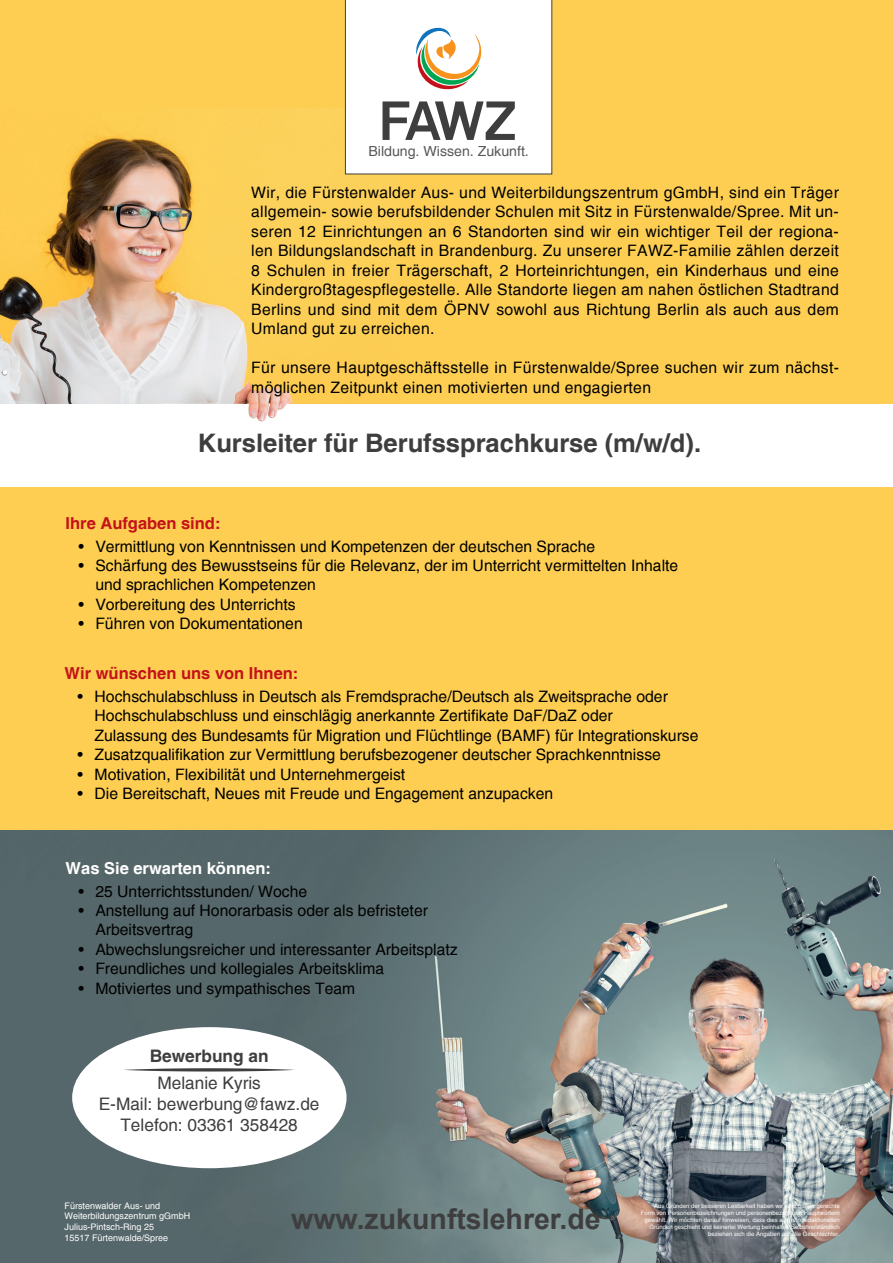
<style>
.page{position:relative;width:893px;height:1263px;background:#fff}
.page>*{position:absolute;margin:0;border:0;box-sizing:border-box;transform-origin:0 0}
.t1{font:700 28.5px "Arial";color:#3e3e3f}
.t2{font:700 25.5px "Helvetica";color:#3e3e3f}
.t3{font:17.25px/21px "Helvetica";color:#3e3e3f;text-align:center}
.t4{font:700 17.25px "Helvetica";color:#3e3e3f}
.t5{font:700 16.5px "Helvetica";color:#c4121a}
.t6{font:700 16.5px "Helvetica";color:#fff}
.t7{font:15.75px/19.5px "Helvetica";color:#000}
.t8{font:15.75px/19.5px "Helvetica";letter-spacing:.02em;color:#000}
.t9{font:13.95px "Helvetica";color:#57585a}
.t10{font:9px/10.8px "Helvetica";color:#fff}
.t11{font:6px/7.2px "Helvetica";color:#fff;text-align:right}
</style>
<div class="page">
<div style="left:0;top:0;width:893px;height:412px;background:#fdce52"></div>
<img style="left:0;top:109px;width:399px;height:296px">
<img style="left:0;top:830px;width:893px;height:433px">
<div style="left:0;top:418px;width:893px;height:412px;background:#fdce52"></div>
<div style="left:0;top:405px;width:893px;height:82px;background:#fff"></div>
<img style="left:162px;top:274px;width:136px;height:148px">
<svg style="left:345px;top:0;width:207px;height:174px;background:#e5e4e2"></svg>
<div style="left:72px;top:1027px;width:275px;height:141px;background:#fff;border-radius:50%"></div>
<svg style="left:124px;top:1068px;width:171px;height:3px"></svg>
<p class="t9" style="left:368px;top:143px;width:162px">Bildung. Wissen. Zukunft.</p>
<p class="t7" style="left:251px;top:182px;width:589px;text-align:justify">Wir, die Fürstenwalder Aus- und Weiterbildungszentrum gGmbH, sind ein Träger allgemein- sowie berufsbildender Schulen mit Sitz in Fürstenwalde/Spree. Mit un&shy;seren 12 Einrichtungen an 6 Standorten sind wir ein wichtiger Teil der regiona&shy;len Bildungslandschaft in Brandenburg. Zu unserer FAWZ-Familie zählen derzeit 8 Schulen in freier Trägerschaft, 2 Horteinrichtungen, ein Kinderhaus und eine Kindergroßtagespflegestelle. Alle Standorte liegen am nahen östlichen Stadtrand Berlins und sind mit dem ÖPNV sowohl aus Richtung Berlin als auch aus dem Umland gut zu erreichen.</p>
<p class="t8" style="left:251px;top:358px;width:589px">Für unsere Hauptgeschäftsstelle in Fürstenwalde/Spree suchen wir zum nächst&shy;möglichen Zeitpunkt einen motivierten und engagierten</p>
<h2 class="t2" style="left:198px;top:427px;width:505px">Kursleiter für Berufssprachkurse (m/w/d).</h2>
<p class="t5" style="left:66px;top:513px;width:156px">Ihre Aufgaben sind:</p>
<p class="t7" style="left:78px;top:536px;width:518px">• Vermittlung von Kenntnissen und Kompetenzen der deutschen Sprache</p>
<p class="t7" style="left:95px;top:556px;width:584px;line-height:18.9px;text-indent:-17px">• Schärfung des Bewusstseins für die Relevanz, der im Unterricht vermittelten Inhalte und sprachlichen Kompetenzen</p>
<p class="t7" style="left:78px;top:594px;width:219px">• Vorbereitung des Unterrichts</p>
<p class="t7" style="left:78px;top:614px;width:226px">• Führen von Dokumentationen</p>
<p class="t5" style="left:65px;top:663px;width:235px">Wir wünschen uns von Ihnen:</p>
<p class="t7" style="left:95px;top:687px;width:605px;text-indent:-17px">• Hochschulabschluss in Deutsch als Fremdsprache/Deutsch als Zweitsprache oder<br>Hochschulabschluss und einschlägig anerkannte Zertifikate DaF/DaZ oder<br>Zulassung des Bundesamts für Migration und Flüchtlinge (BAMF) für Integrationskurse</p>
<p class="t7" style="left:78px;top:745px;width:585px">• Zusatzqualifikation zur Vermittlung berufsbezogener deutscher Sprachkenntnisse</p>
<p class="t7" style="left:78px;top:765px;width:329px">• Motivation, Flexibilität und Unternehmergeist</p>
<p class="t7" style="left:78px;top:784px;width:477px">• Die Bereitschaft, Neues mit Freude und Engagement anzupacken</p>
<p class="t6" style="left:66px;top:858px;width:207px">Was Sie erwarten können:</p>
<p class="t7" style="left:78px;top:881px;width:230px">• 25 Unterrichtsstunden/ Woche</p>
<p class="t7" style="left:95px;top:901px;width:334px;line-height:18.9px;text-indent:-17px">• Anstellung auf Honorarbasis oder als befristeter<br>Arbeitsvertrag</p>
<p class="t7" style="left:78px;top:939px;width:381px">• Abwechslungsreicher und interessanter Arbeitsplatz</p>
<p class="t7" style="left:78px;top:959px;width:307px">• Freundliches und kollegiales Arbeitsklima</p>
<p class="t7" style="left:78px;top:978px;width:278px">• Motiviertes und sympathisches Team</p>
<p class="t4" style="left:150px;top:1046px;width:120px">Bewerbung an</p>
<p class="t3" style="left:99px;top:1073px;width:222px">Melanie Kyris<br>E-Mail: bewerbung@fawz.de<br>Telefon: 03361 358428</p>
<p class="t10" style="left:65px;top:1200px;width:127px">Fürstenwalder Aus- und<br>Weiterbildungszentrum gGmbH<br>Julius-Pintsch-Ring 25<br>15517 Fürtenwalde/Spree</p>
<h1 class="t1" style="left:291px;top:1198px;width:311px">www.zukunftslehrer.de</h1>
<p class="t11" style="left:641px;top:1202px;width:201px">Aus Gründen der besseren Lesbarkeit haben wir eine gendergerechte Form von Personenbezeichnungen und personenbezogenen Hauptwörtern gewählt. Wir möchten darauf hinweisen, dass dies aus rein redaktionellen Gründen geschieht und keinerlei Wertung beinhaltet. Selbstverständlich beziehen sich die Angaben auf alle Geschlechter.</p>
</div>
